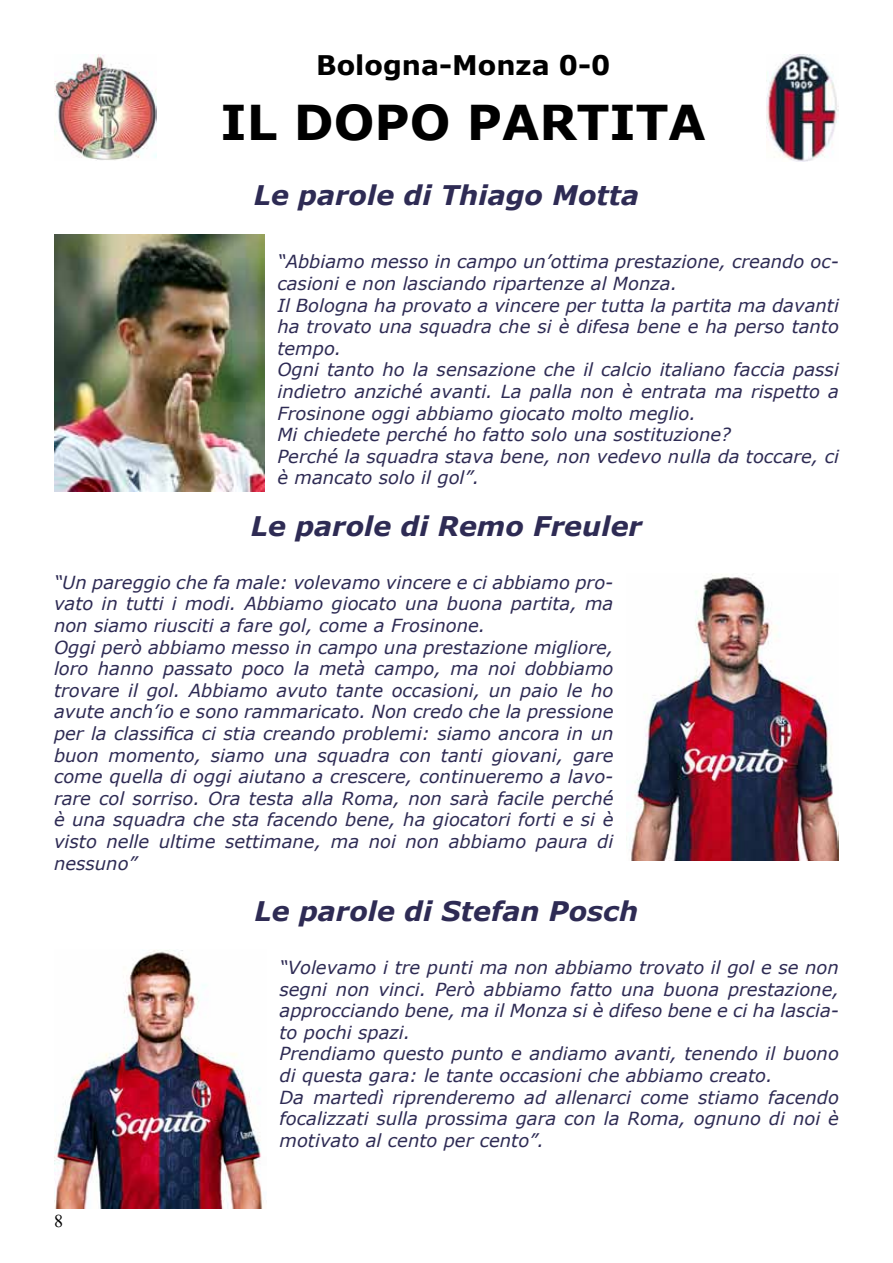
<style>
.page{position:relative;width:893px;height:1263px;background:#fff}
.page>*{position:absolute;margin:0;border:0;box-sizing:border-box;transform-origin:0 0}
.t1{font:700 48px "Verdana";color:#000}
.t2{font:italic 700 27px "Verdana";color:#2e2b54}
.t3{font:700 27px "Verdana";color:#000}
.t4{font:italic 18px/21.6px "Verdana";color:#2e2b54}
.t5{font:18px "Times New Roman";color:#000}
</style>
<div class="page">
<img style="left:54px;top:54px;width:103px;height:106px">
<img style="left:54px;top:234px;width:211px;height:257px">
<img style="left:766px;top:54px;width:73px;height:108px">
<img style="left:54px;top:950px;width:209px;height:259px">
<img style="left:626px;top:574px;width:213px;height:286px">
<h2 class="t3" style="left:316px;top:46px;width:296px">Bologna-Monza 0-0</h2>
<h1 class="t1" style="left:221px;top:88px;width:487px">IL DOPO PARTITA</h1>
<h2 class="t2" style="left:254px;top:176px;width:387px">Le parole di Thiago Motta</h2>
<p class="t4" style="left:277px;top:251px;width:563px">“Abbiamo messo in campo un’ottima prestazione, creando oc&shy;casioni e non lasciando ripartenze al Monza.<br>Il Bologna ha provato a vincere per tutta la partita ma davanti ha trovato una squadra che si è difesa bene e ha perso tanto tempo.<br>Ogni tanto ho la sensazione che il calcio italiano faccia passi indietro anziché avanti. La palla non è entrata ma rispetto a Frosinone oggi abbiamo giocato molto meglio.<br>Mi chiedete perché ho fatto solo una sostituzione?<br>Perché la squadra stava bene, non vedevo nulla da toccare, ci è mancato solo il gol”.</p>
<h2 class="t2" style="left:251px;top:507px;width:393px">Le parole di Remo Freuler</h2>
<p class="t4" style="left:54px;top:571px;width:561px">“Un pareggio che fa male: volevamo vincere e ci abbiamo pro&shy;vato in tutti i modi. Abbiamo giocato una buona partita, ma non siamo riusciti a fare gol, come a Frosinone.<br>Oggi però abbiamo messo in campo una prestazione migliore, loro hanno passato poco la metà campo, ma noi dobbiamo trovare il gol. Abbiamo avuto tante occasioni, un paio le ho avute anch’io e sono rammaricato. Non credo che la pressione per la classifica ci stia creando problemi: siamo ancora in un buon momento, siamo una squadra con tanti giovani, gare come quella di oggi aiutano a crescere, continueremo a lavo&shy;rare col sorriso. Ora testa alla Roma, non sarà facile perché è una squadra che sta facendo bene, ha giocatori forti e si è visto nelle ultime settimane, ma noi non abbiamo paura di nessuno”</p>
<h2 class="t2" style="left:255px;top:892px;width:385px">Le parole di Stefan Posch</h2>
<p class="t4" style="left:280px;top:956px;width:561px">“Volevamo i tre punti ma non abbiamo trovato il gol e se non segni non vinci. Però abbiamo fatto una buona prestazione, approcciando bene, ma il Monza si è difeso bene e ci ha lascia&shy;to pochi spazi.<br>Prendiamo questo punto e andiamo avanti, tenendo il buono di questa gara: le tante occasioni che abbiamo creato.<br>Da martedì riprenderemo ad allenarci come stiamo facendo focalizzati sulla prossima gara con la Roma, ognuno di noi è motivato al cento per cento”.</p>
<p class="t5" style="left:54px;top:1209px;width:10px">8</p>
</div>
